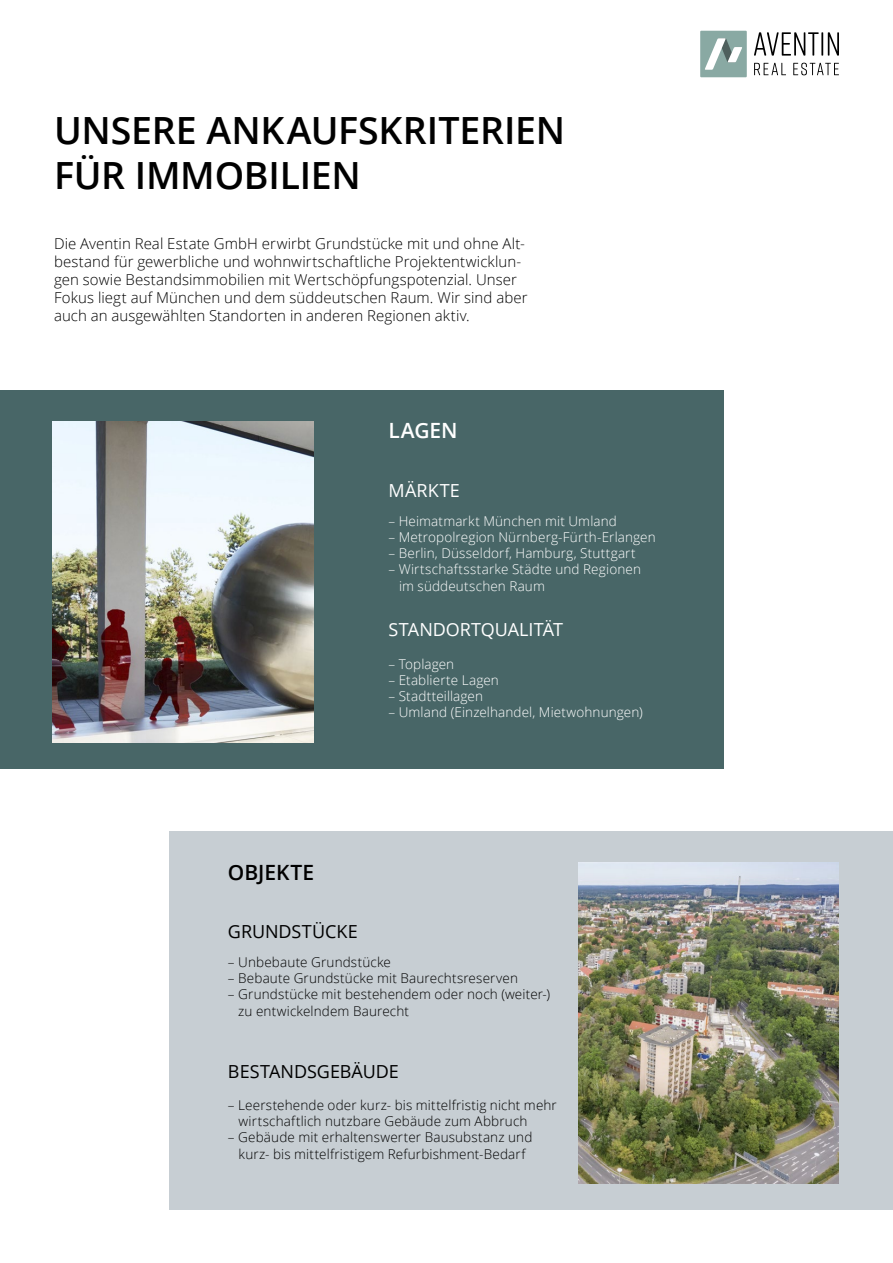
<style>
.page{position:relative;width:893px;height:1263px;background:#fff}
.page>*{position:absolute;margin:0;border:0;box-sizing:border-box;transform-origin:0 0}
.t1{font:600 37.5px/45px "Open Sans";letter-spacing:-.005em;color:#000}
.t2{font:600 21px "Open Sans";color:#000}
.t3{font:600 21px "Open Sans";letter-spacing:-.005em;color:#fff}
.t4{font:18px "Open Sans";letter-spacing:-.005em;color:#000}
.t5{font:18px "Open Sans";color:#fff}
.t6{font:300 15px/18px "Open Sans";letter-spacing:.005em;color:#000}
.t7{font:300 13.5px/16.2px "Open Sans";letter-spacing:.01em;color:#000}
.t8{font:300 13.5px/16.2px "Open Sans";letter-spacing:.01em;color:#fff}
</style>
<div class="page">
<div style="left:700px;top:31px;width:47px;height:46px;background:#89a9a3"></div>
<svg style="left:754px;top:32px;width:65px;height:24px"></svg>
<hr style="left:821px;top:32px;width:2px;height:24px;background:#000">
<svg style="left:828px;top:32px;width:11px;height:24px"></svg>
<svg style="left:754px;top:63px;width:32px;height:12px"></svg>
<svg style="left:793px;top:63px;width:46px;height:12px"></svg>
<svg style="left:705px;top:38px;width:37px;height:32px"></svg>
<div style="left:0;top:390px;width:724px;height:379px;background:#486667"></div>
<div style="left:169px;top:831px;width:724px;height:379px;background:#c7ced3"></div>
<img style="left:53px;top:421px;width:260px;height:321px">
<img style="left:578px;top:862px;width:261px;height:321px">
<h1 class="t1" style="left:54px;top:107px;width:513px">UNSERE ANKAUFSKRITERIEN<br>FÜR IMMOBILIEN</h1>
<p class="t6" style="left:54px;top:234px;width:475px">Die Aventin Real Estate GmbH erwirbt Grundstücke mit und ohne Alt&shy;bestand für gewerbliche und wohnwirtschaftliche Projektentwicklun&shy;gen sowie Bestandsimmobilien mit Wertschöpfungspotenzial. Unser Fokus liegt auf München und dem süddeutschen Raum. Wir sind aber auch an ausgewählten Standorten in anderen Regionen aktiv.</p>
<h2 class="t3" style="left:388px;top:416px;width:71px">LAGEN</h2>
<h3 class="t5" style="left:388px;top:478px;width:73px">MÄRKTE</h3>
<p class="t8" style="left:388px;top:512px;width:230px">– Heimatmarkt München mit Umland</p>
<p class="t8" style="left:388px;top:529px;width:269px">– Metropolregion Nürnberg-Fürth-Erlangen</p>
<p class="t8" style="left:388px;top:545px;width:249px">– Berlin, Düsseldorf, Hamburg, Stuttgart</p>
<p class="t8" style="left:399px;top:561px;width:243px;text-indent:-11px">– Wirtschaftsstarke Städte und Regionen im süddeutschen Raum</p>
<h3 class="t5" style="left:388px;top:618px;width:176px">STANDORTQUALITÄT</h3>
<p class="t8" style="left:388px;top:655px;width:67px">– Toplagen</p>
<p class="t8" style="left:388px;top:672px;width:112px">– Etablierte Lagen</p>
<p class="t8" style="left:388px;top:688px;width:96px">– Stadtteillagen</p>
<p class="t8" style="left:388px;top:704px;width:256px">– Umland (Einzelhandel, Mietwohnungen)</p>
<h2 class="t2" style="left:228px;top:857px;width:88px">OBJEKTE</h2>
<h3 class="t4" style="left:228px;top:919px;width:131px">GRUNDSTÜCKE</h3>
<p class="t7" style="left:228px;top:953px;width:164px">– Unbebaute Grundstücke</p>
<p class="t7" style="left:228px;top:970px;width:292px">– Bebaute Grundstücke mit Baurechtsreserven</p>
<p class="t7" style="left:238px;top:986px;width:313px;text-indent:-10px">– Grundstücke mit bestehendem oder noch (weiter-) zu entwickelndem Baurecht</p>
<h3 class="t4" style="left:228px;top:1059px;width:172px">BESTANDSGEBÄUDE</h3>
<p class="t7" style="left:239px;top:1097px;width:320px;text-indent:-11px">– Leerstehende oder kurz- bis mittelfristig nicht mehr wirtschaftlich nutzbare Gebäude zum Abbruch</p>
<p class="t7" style="left:228px;top:1129px;width:306px;text-align:center">– Gebäude mit erhaltenswerter Bausubstanz und kurz- bis mittelfristigem Refurbishment-Bedarf</p>
</div>
